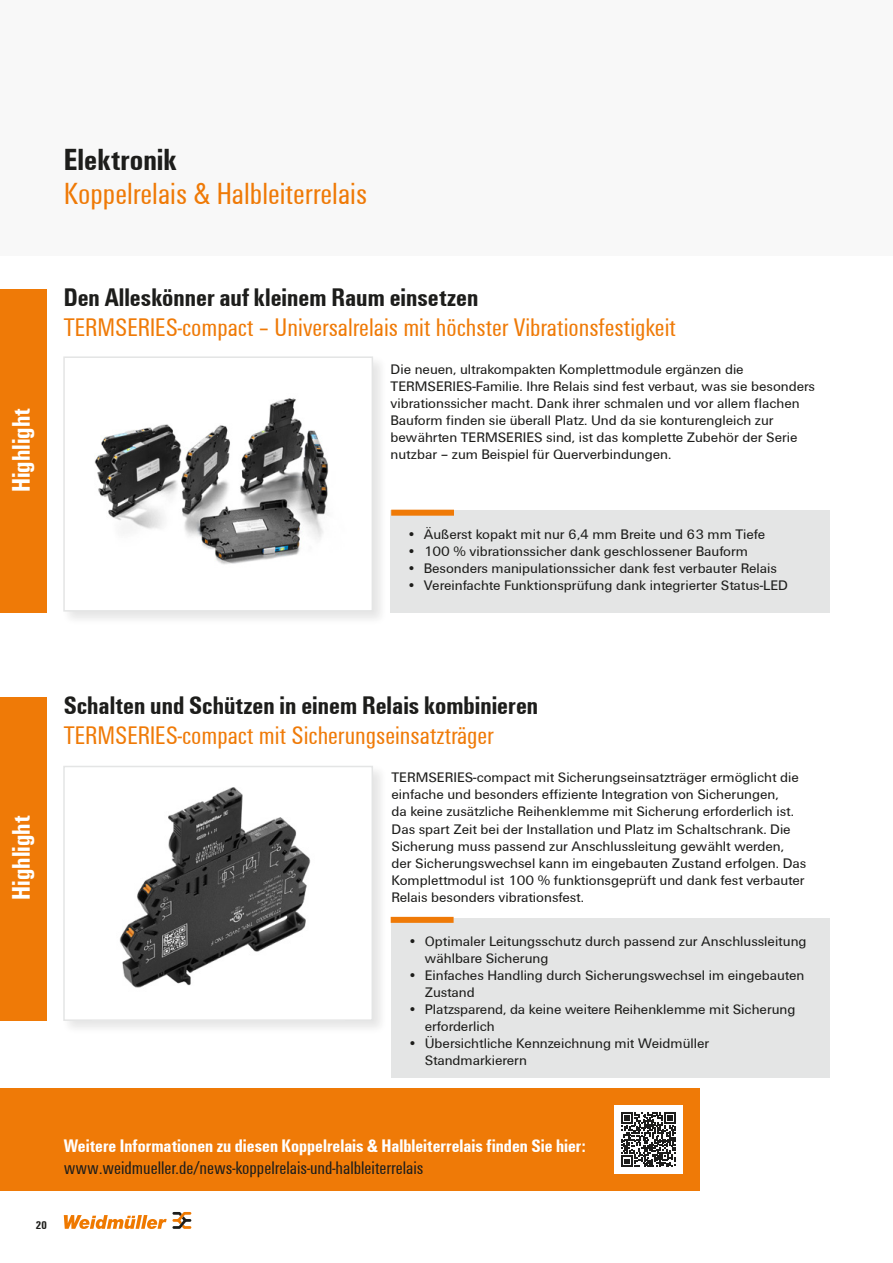
<style>
.page{position:relative;width:893px;height:1263px;background:#fff}
.page>*{position:absolute;margin:0;border:0;box-sizing:border-box;transform-origin:0 0}
.t1{font:31.5px "Weidmueller Condensed";color:#ef7a07}
.t2{font:700 31.5px "Weidmueller Condensed";color:#1d1d1b}
.t3{font:26.25px "Weidmueller Condensed";color:#ef7a07}
.t4{font:700 26.25px "Weidmueller Condensed";color:#1d1d1b}
.t5{font:700 26.25px "Weidmueller Condensed";color:#fff}
.t6{font:700 18.75px "Weidmueller Condensed";color:#fff}
.t7{font:18.75px "Weidmueller Condensed";color:#1d1d1b}
.t8{font:14.25px/17px "Weidmueller";color:#1d1d1b}
.t9{font:700 11.7px "Weidmueller Condensed";color:#1d1d1b}
</style>
<div class="page">
<svg style="left:64px;top:1212px;width:127px;height:17px"></svg>
<div style="left:0;top:0;width:893px;height:255px;background:#f8f8f8"></div>
<div style="left:390px;top:511px;width:439px;height:102px;background:#e4e5e5"></div>
<div style="left:391px;top:510px;width:63px;height:6px;background:#ef7a07"></div>
<div style="left:391px;top:918px;width:438px;height:160px;background:#e4e5e5"></div>
<div style="left:391px;top:917px;width:63px;height:6px;background:#ef7a07"></div>
<div style="left:0;top:1089px;width:699px;height:102px;background:#ef7a07"></div>
<div style="left:614px;top:1106px;width:68px;height:68px;background:#fff"></div>
<svg style="left:621px;top:1112px;width:55px;height:55px"></svg>
<div style="left:0;top:289px;width:47px;height:324px;background:#ef7a07"></div>
<div style="left:0;top:697px;width:47px;height:323px;background:#ef7a07"></div>
<div style="left:61px;top:354px;width:326px;height:271px;background:#f3f3f3"></div>
<div style="left:64px;top:357px;width:308px;height:254px;background:#fff"></div>
<img style="left:94px;top:398px;width:235px;height:167px">
<div style="left:63px;top:356px;width:310px;height:256px;border:2px solid #e4e5e5"></div>
<div style="left:61px;top:764px;width:326px;height:271px;background:#f3f3f3"></div>
<div style="left:64px;top:766px;width:308px;height:254px;background:#fff"></div>
<img style="left:119px;top:787px;width:192px;height:201px">
<div style="left:63px;top:766px;width:310px;height:255px;border:2px solid #e4e5e5"></div>
<h1 class="t2" style="left:64px;top:137px;width:114px">Elektronik</h1>
<h1 class="t1" style="left:64px;top:173px;width:305px">Koppelrelais &amp; Halbleiterrelais</h1>
<h2 class="t5" style="left:2px;top:492px;width:86px;rotate:-90deg">Highlight</h2>
<h2 class="t4" style="left:64px;top:279px;width:416px">Den Alleskönner auf kleinem Raum einsetzen</h2>
<h2 class="t3" style="left:64px;top:310px;width:614px">TERMSERIES-compact – Universalrelais mit höchster Vibrationsfestigkeit</h2>
<p class="t8" style="left:391px;top:360px;width:426px">Die neuen, ultrakompakten Komplettmodule ergänzen die TERMSERIES-Familie. Ihre Relais sind fest verbaut, was sie besonders vibrationssicher macht. Dank ihrer schmalen und vor allem flachen Bauform finden sie überall Platz. Und da sie konturengleich zur bewährten TERMSERIES sind, ist das komplette Zubehör der Serie nutzbar – zum Beispiel für Querverbindungen.</p>
<p class="t8" style="left:407px;top:525px;width:360px">• Äußerst kopakt mit nur 6,4 mm Breite und 63 mm Tiefe</p>
<p class="t8" style="left:407px;top:542px;width:343px">• 100 % vibrationssicher dank geschlossener Bauform</p>
<p class="t8" style="left:407px;top:559px;width:372px">• Besonders manipulationssicher dank fest verbauter Relais</p>
<p class="t8" style="left:407px;top:576px;width:383px">• Vereinfachte Funktionsprüfung dank integrierter Status-LED</p>
<h2 class="t5" style="left:2px;top:900px;width:86px;rotate:-90deg">Highlight</h2>
<h2 class="t4" style="left:64px;top:687px;width:476px">Schalten und Schützen in einem Relais kombinieren</h2>
<h2 class="t3" style="left:64px;top:718px;width:432px">TERMSERIES-compact mit Sicherungseinsatzträger</h2>
<p class="t8" style="left:391px;top:769px;width:416px">TERMSERIES-compact mit Sicherungseinsatzträger ermöglicht die einfache und besonders effiziente Integration von Sicherungen,<br>da keine zusätzliche Reihenklemme mit Sicherung erforderlich ist.<br>Das spart Zeit bei der Installation und Platz im Schaltschrank. Die Sicherung muss passend zur Anschlussleitung gewählt werden, der Sicherungswechsel kann im eingebauten Zustand erfolgen. Das Komplettmodul ist 100 % funktionsgeprüft und dank fest verbauter Relais besonders vibrationsfest.</p>
<p class="t8" style="left:425px;top:932px;width:383px;text-indent:-17px">• Optimaler Leitungsschutz durch passend zur Anschlussleitung wählbare Sicherung</p>
<p class="t8" style="left:425px;top:966px;width:381px;text-indent:-17px">• Einfaches Handling durch Sicherungswechsel im eingebauten<br>Zustand</p>
<p class="t8" style="left:425px;top:1000px;width:372px;text-indent:-17px">• Platzsparend, da keine weitere Reihenklemme mit Sicherung erforderlich</p>
<p class="t8" style="left:425px;top:1034px;width:286px;text-indent:-17px">• Übersichtliche Kennzeichnung mit Weidmüller<br>Standmarkierern</p>
<h3 class="t6" style="left:64px;top:1133px;width:523px">Weitere Informationen zu diesen Koppelrelais &amp; Halbleiterrelais finden Sie hier:</h3>
<h3 class="t7" style="left:64px;top:1155px;width:361px">www.weidmueller.de/news-koppelrelais-und-halbleiterrelais</h3>
<p class="t9" style="left:36px;top:1217px;width:12px">20</p>
</div>
